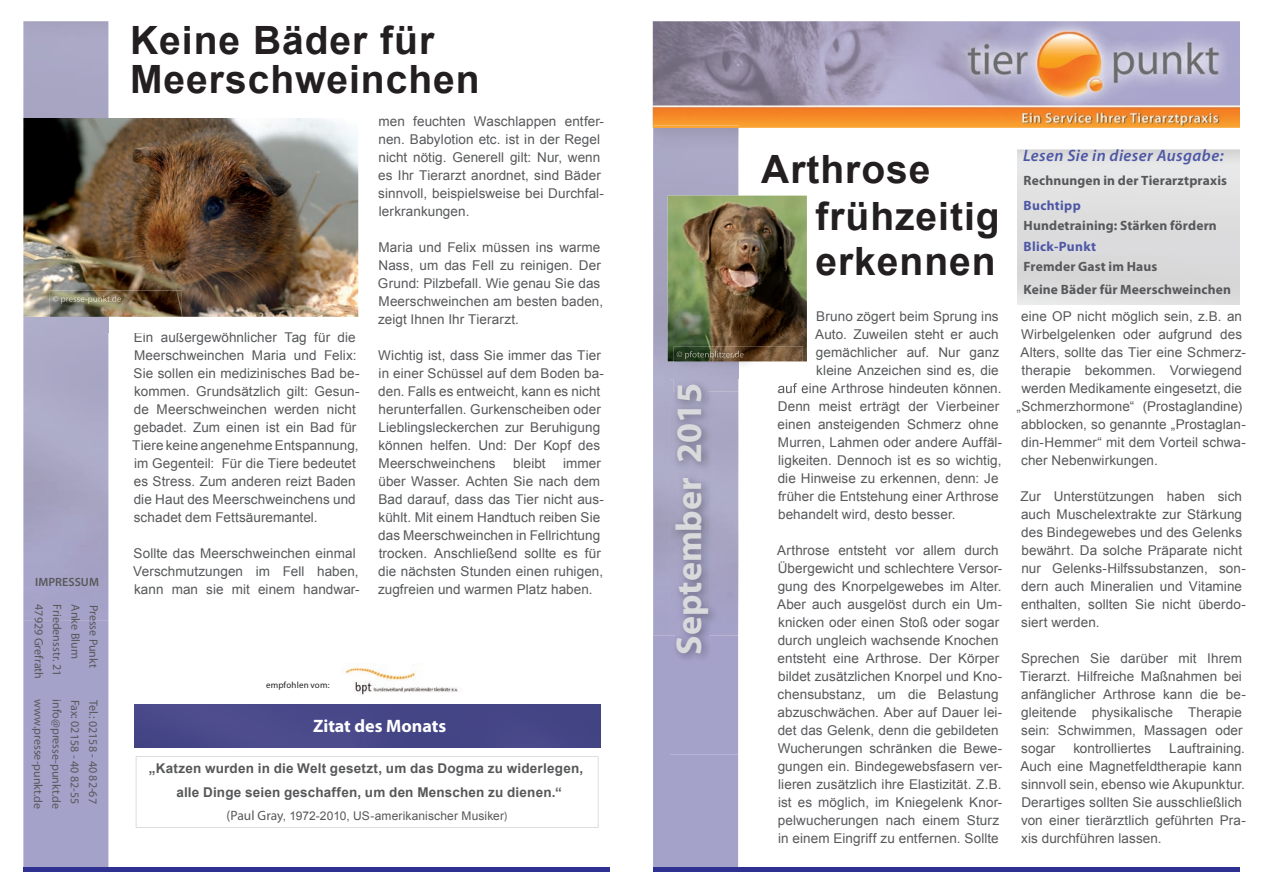
<style>
.page{position:relative;width:1263px;height:893px;background:#fff}
.page>*{position:absolute;margin:0;border:0;box-sizing:border-box;transform-origin:0 0}
.t1{font:700 39px/46.5px "Arial";letter-spacing:.025em;color:#231f20}
.t2{font:700 36px "Myriad Pro";color:#d9dadc}
.t3{font:700 18px "Myriad Pro";color:#fff}
.t4{font:italic 600 16.5px "Myriad Pro";letter-spacing:.025em;color:#4d57a5}
.t5{font:13.5px/18px "Arial";letter-spacing:.005em;color:#57585a}
.t6{font:700 13.5px/24px "Myriad Pro";letter-spacing:.01em;color:#57585a}
.t7{font:700 13.5px/23.5px "Arial";letter-spacing:.015em;color:#57585a;text-align:center}
.t8{font:700 13.5px "Myriad Pro";letter-spacing:.025em;color:#4d57a5}
.t9{font:12px "Myriad Pro";letter-spacing:-.005em;color:#57585a}
.t10{font:12px "Arial";letter-spacing:.01em;color:#57585a}
.t11{font:600 12px "Myriad Pro";letter-spacing:.005em;color:#57585a}
.t12{font:9px "Myriad Pro";letter-spacing:.02em;color:#231f20}
.s1{font-family:"Myriad Pro";font-size:13.5px}
.s2{font-family:"Myriad Pro"}
</style>
<div class="page">
<div style="left:23px;top:621px;width:85px;height:246px;background:#a5a2ca"></div>
<div style="left:23px;top:867px;width:587px;height:5px;background:#2e3092"></div>
<div style="left:23px;top:21px;width:85px;height:600px;background:#a9a6c5"></div>
<div style="left:135px;top:705px;width:466px;height:42px;background:#464788"></div>
<img style="left:345px;top:666px;width:113px;height:29px">
<div style="left:653px;top:129px;width:85px;height:738px;background:#a5a2ca"></div>
<div style="left:653px;top:867px;width:586px;height:5px;background:#2e3092"></div>
<img style="left:654px;top:128px;width:85px;height:508px">
<img style="left:652px;top:21px;width:588px;height:107px">
<img style="left:654px;top:128px;width:84px;height:1px">
<img style="left:670px;top:379px;width:69px;height:375px">
<img style="left:738px;top:391px;width:1px;height:245px">
<img style="left:675px;top:391px;width:33px;height:262px">
<svg style="left:136px;top:756px;width:462px;height:72px"></svg>
<img style="left:23px;top:118px;width:335px;height:199px">
<img style="left:668px;top:196px;width:139px;height:165px">
<img style="left:674px;top:346px;width:129px;height:45px">
<svg style="left:738px;top:361px;width:1px;height:30px"></svg>
<img style="left:675px;top:385px;width:33px;height:6px">
<img style="left:778px;top:383px;width:25px;height:8px">
<img style="left:677px;top:351px;width:67px;height:8px">
<img style="left:50px;top:291px;width:132px;height:42px">
<img style="left:53px;top:295px;width:68px;height:9px">
<p class="t11" style="left:35px;top:574px;width:65px">IMPRESSUM</p>
<p class="t9" style="left:46px;top:604px;width:76px;rotate:90deg">47929 Grefrath</p>
<p class="t9" style="left:65px;top:604px;width:73px;rotate:90deg">Friedensstr. 21</p>
<p class="t9" style="left:83px;top:604px;width:56px;rotate:90deg">Anke Blum</p>
<p class="t9" style="left:101px;top:604px;width:65px;rotate:90deg">Presse Punkt</p>
<p class="t9" style="left:46px;top:699px;width:111px;rotate:90deg">www.presse-punkt.de</p>
<p class="t9" style="left:64px;top:699px;width:111px;rotate:90deg">info@presse-punkt.de</p>
<p class="t9" style="left:82px;top:699px;width:106px;rotate:90deg">Fax: 02158 - 40 82-55</p>
<p class="t9" style="left:101px;top:700px;width:106px;rotate:90deg">Tel.: 02158 - 40 82-67</p>
<h1 class="t1" style="left:130px;top:22px;width:351px;line-height:39px">Keine Bäder für<br>Meerschweinchen</h1>
<p class="t5" style="left:132px;top:329px;width:229px">Ein außergewöhnlicher Tag für die Meerschweinchen Maria und Felix:<br>Sie sollen ein medizinisches Bad be&shy;kommen. Grundsätzlich gilt: Gesun&shy;de Meerschweinchen werden nicht gebadet. Zum einen ist ein Bad für Tiere keine angenehme Entspannung, im Gegenteil: Für die Tiere bedeutet es Stress. Zum anderen reizt Baden die Haut des Meerschweinchens und schadet dem Fettsäuremantel.</p>
<p class="t5" style="left:133px;top:545px;width:228px">Sollte das Meerschweinchen einmal<br>Verschmutzungen im Fell haben, kann man sie mit einem handwar-</p>
<p class="t5" style="left:378px;top:113px;width:227px">men feuchten Waschlappen entfer&shy;nen. Babylotion etc. ist in der Regel nicht nötig. Generell gilt: Nur, wenn es Ihr Tierarzt anordnet, sind Bäder sinnvoll, beispielsweise bei Durchfal&shy;lerkrankungen.</p>
<p class="t5" style="left:378px;top:239px;width:227px">Maria und Felix müssen ins warme<br>Nass, um das Fell zu reinigen. Der<br>Grund: Pilzbefall. Wie genau Sie das<br>Meerschweinchen am besten baden, zeigt Ihnen Ihr Tierarzt.</p>
<p class="t5" style="left:378px;top:347px;width:227px">Wichtig ist, dass Sie immer das Tier in einer Schüssel auf dem Boden ba&shy;den. Falls es entweicht, kann es nicht herunterfallen. Gurkenscheiben oder Lieblingsleckerchen zur Beruhigung können helfen. Und: Der Kopf des Meerschweinchens</p>
<p class="t5" style="left:378px;top:455px;width:228px;text-indent:185px">immer über Wasser. Achten Sie nach dem<br>Bad darauf, dass das Tier nicht aus&shy;kühlt. Mit einem Handtuch reiben Sie das Meerschweinchen in Fellrichtung trocken. Anschließend sollte es für die nächsten Stunden einen ruhigen, zugfreien und warmen Platz haben.</p>
<p class="t5" style="left:513px;top:455px;width:34px">bleibt</p>
<p class="t12" style="left:266px;top:680px;width:65px">empfohlen vom:</p>
<h3 class="t3" style="left:313px;top:714px;width:135px">Zitat des Monats</h3>
<p class="t7" style="left:149px;top:757px;width:436px">„Katzen wurden in die Welt gesetzt, um das Dogma zu widerlegen, alle Dinge seien geschaffen, um den Menschen zu dienen.“</p>
<p class="t10" style="left:227px;top:808px;width:282px"><span class="s1">(Paul Gray</span>, 1972-2010, US-amerikanischer Musiker<span class="s2">)</span></p>
<h2 class="t2" style="left:665px;top:655px;width:274px;rotate:-90deg">September 2015</h2>
<h1 class="t1" style="left:815px;top:147px;width:186px;text-indent:-54px">Arthrose frühzeitig erkennen</h1>
<p class="t5" style="left:816px;top:307px;width:184px">Bruno zögert beim Sprung ins</p>
<p class="t5" style="left:815px;top:325px;width:185px">Auto. Zuweilen steht er auch</p>
<p class="t5" style="left:816px;top:343px;width:185px">gemächlicher auf. Nur ganz</p>
<p class="t5" style="left:816px;top:361px;width:184px">kleine Anzeichen sind es, die</p>
<p class="t5" style="left:778px;top:379px;width:225px">auf eine Arthrose hindeuten können.</p>
<p class="t5" style="left:778px;top:397px;width:223px">Denn meist erträgt der Vierbeiner</p>
<p class="t5" style="left:778px;top:415px;width:223px">einen ansteigenden Schmerz ohne</p>
<p class="t5" style="left:778px;top:433px;width:226px">Murren, Lahmen oder andere Auffäl-</p>
<p class="t5" style="left:778px;top:451px;width:225px">ligkeiten. Dennoch ist es so wichtig,</p>
<p class="t5" style="left:778px;top:469px;width:222px">die Hinweise zu erkennen, denn: Je</p>
<p class="t5" style="left:778px;top:487px;width:222px">früher die Entstehung einer Arthrose</p>
<p class="t5" style="left:778px;top:505px;width:179px">behandelt wird, desto besser.</p>
<p class="t5" style="left:777px;top:541px;width:227px">Arthrose entsteht vor allem durch Übergewicht und schlechtere Versor&shy;gung des Knorpelgewebes im Alter.<br>Aber auch ausgelöst durch ein Um&shy;knicken oder einen Stoß oder sogar durch ungleich wachsende Knochen entsteht eine Arthrose. Der Körper bildet zusätzlichen Knorpel und Kno&shy;chensubstanz, um die Belastung abzuschwächen. Aber auf Dauer lei&shy;det das Gelenk, denn die gebildeten Wucherungen schränken die Bewe&shy;gungen ein. Bindegewebsfasern ver&shy;lieren zusätzlich ihre Elastizität. Z.B. ist es möglich, im Kniegelenk Knor&shy;pelwucherungen nach einem Sturz in einem Eingriff zu entfernen. Sollte</p>
<p class="t4" style="left:1023px;top:145px;width:202px">Lesen Sie in dieser Ausgabe:</p>
<p class="t6" style="left:1024px;top:168px;width:205px">Rechnungen in der Tierarztpraxis</p>
<p class="t8" style="left:1024px;top:197px;width:59px">Buchtipp</p>
<p class="t6" style="left:1024px;top:213px;width:195px">Hundetraining: Stärken fördern</p>
<p class="t8" style="left:1024px;top:237px;width:74px">Blick-Punkt</p>
<p class="t6" style="left:1024px;top:254px;width:209px">Fremder Gast im Haus<br>Keine Bäder für Meerschweinchen</p>
<p class="t5" style="left:1021px;top:307px;width:223px">eine OP nicht möglich sein, z.B. an</p>
<p class="t5" style="left:1021px;top:325px;width:222px">Wirbelgelenken oder aufgrund des</p>
<p class="t5" style="left:1020px;top:343px;width:227px">Alters, sollte das Tier eine Schmerz-</p>
<p class="t5" style="left:1021px;top:361px;width:222px">therapie bekommen. Vorwiegend</p>
<p class="t5" style="left:1021px;top:379px;width:222px">werden Medikamente eingesetzt, die</p>
<p class="t5" style="left:1016px;top:397px;width:227px">„Schmerzhormone“ (Prostaglandine)</p>
<p class="t5" style="left:1021px;top:415px;width:226px">abblocken, so genannte „Prostaglan-</p>
<p class="t5" style="left:1021px;top:433px;width:226px">din-Hemmer“ mit dem Vorteil schwa-</p>
<p class="t5" style="left:1021px;top:451px;width:138px">cher Nebenwirkungen.</p>
<p class="t5" style="left:1020px;top:487px;width:227px">Zur Unterstützungen haben sich auch Muschelextrakte zur Stärkung des Bindegewebes und des Gelenks bewährt. Da solche Präparate nicht nur Gelenks-Hilfssubstanzen, son&shy;dern auch Mineralien und Vitamine enthalten, sollten Sie nicht überdo&shy;siert werden.</p>
<p class="t5" style="left:1020px;top:649px;width:228px">Sprechen Sie darüber mit Ihrem<br>Tierarzt. Hilfreiche Maßnahmen bei anfänglicher Arthrose kann die be&shy;gleitende physikalische Therapie sein: Schwimmen, Massagen oder sogar</p>
<p class="t5" style="left:1020px;top:739px;width:227px;text-indent:149px">Lauftraining.<br>Auch eine Magnetfeldtherapie kann sinnvoll sein, ebenso wie Akupunktur.<br>Derartiges sollten Sie ausschließlich von einer tierärztlich geführten Pra&shy;xis durchführen lassen.</p>
<p class="t5" style="left:1073px;top:739px;width:79px">kontrolliertes</p>
</div>
